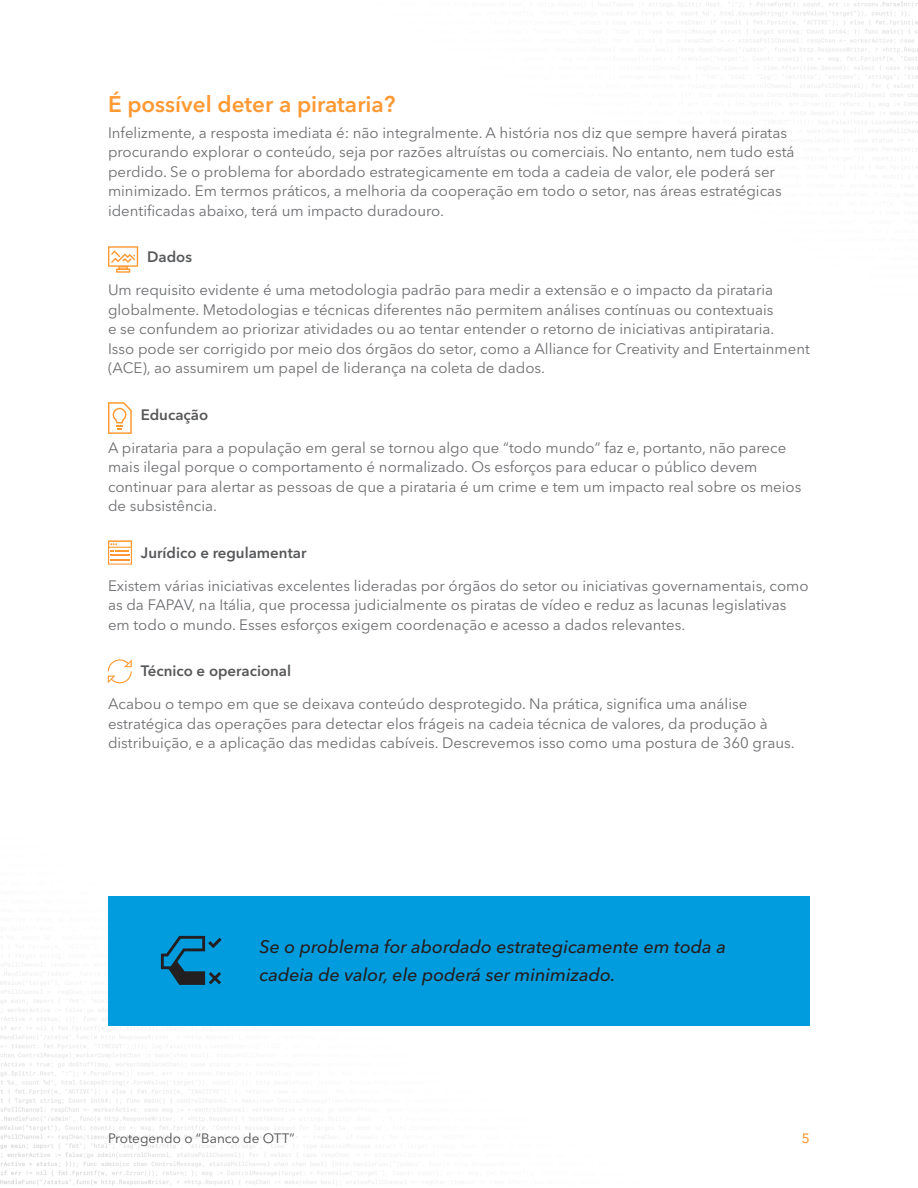
<style>
.page{position:relative;width:918px;height:1188px;background:#fff}
.page>*{position:absolute;margin:0;border:0;box-sizing:border-box;transform-origin:0 0}
.t1{font:600 22.5px "Avenir Next LT Pro";color:#f93}
.t2{font:italic 500 18px/28.5px "Avenir Next LT Pro";color:#231f20}
.t3{font:15px/19.5px "Avenir Next LT Pro";color:#6d6e71}
.t4{font:600 15px "Avenir Next LT Pro";color:#57585a}
.t5{font:13.5px "Avenir Next LT Pro";color:#4b4c4d}
.t6{font:500 13.5px "Avenir Next LT Pro";color:#f93}
</style>
<div class="page">
<img style="left:0;top:2px;width:918px;height:1184px">
<div style="left:108px;top:896px;width:702px;height:130px;background:#009cde"></div>
<svg style="left:161px;top:936px;width:61px;height:49px"></svg>
<svg style="left:116px;top:271px;width:14px;height:2px"></svg>
<svg style="left:108px;top:246px;width:30px;height:25px"></svg>
<svg style="left:108px;top:402px;width:24px;height:32px"></svg>
<svg style="left:108px;top:541px;width:24px;height:24px"></svg>
<svg style="left:108px;top:659px;width:24px;height:24px"></svg>
<h1 class="t1" style="left:108px;top:90px;width:289px">É possível deter a pirataria?</h1>
<p class="t3" style="left:108px;top:123px;width:688px">Infelizmente, a resposta imediata é: não integralmente. A história nos diz que sempre haverá piratas procurando explorar o conteúdo, seja por razões altruístas ou comerciais. No entanto, nem tudo está perdido. Se o problema for abordado estrategicamente em toda a cadeia de valor, ele poderá ser minimizado. Em termos práticos, a melhoria da cooperação em todo o setor, nas áreas estratégicas identificadas abaixo, terá um impacto duradouro.</p>
<p class="t4" style="left:147px;top:248px;width:47px">Dados</p>
<p class="t3" style="left:108px;top:280px;width:703px">Um requisito evidente é uma metodologia padrão para medir a extensão e o impacto da pirataria globalmente. Metodologias e técnicas diferentes não permitem análises contínuas ou contextuais<br>e se confundem ao priorizar atividades ou ao tentar entender o retorno de iniciativas antipirataria.<br>Isso pode ser corrigido por meio dos órgãos do setor, como a Alliance for Creativity and Entertainment (ACE), ao assumirem um papel de liderança na coleta de dados.</p>
<p class="t4" style="left:141px;top:405px;width:69px">Educação</p>
<p class="t3" style="left:108px;top:438px;width:695px">A pirataria para a população em geral se tornou algo que “todo mundo” faz e, portanto, não parece mais ilegal porque o comportamento é normalizado. Os esforços para educar o público devem continuar para alertar as pessoas de que a pirataria é um crime e tem um impacto real sobre os meios de subsistência.</p>
<p class="t4" style="left:141px;top:543px;width:167px">Jurídico e regulamentar</p>
<p class="t3" style="left:108px;top:576px;width:702px">Existem várias iniciativas excelentes lideradas por órgãos do setor ou iniciativas governamentais, como as da FAPAV, na Itália, que processa judicialmente os piratas de vídeo e reduz as lacunas legislativas em todo o mundo. Esses esforços exigem coordenação e acesso a dados relevantes.</p>
<p class="t4" style="left:141px;top:662px;width:152px">Técnico e operacional</p>
<p class="t3" style="left:108px;top:694px;width:688px">Acabou o tempo em que se deixava conteúdo desprotegido. Na prática, significa uma análise estratégica das operações para detectar elos frágeis na cadeia técnica de valores, da produção à distribuição, e a aplicação das medidas cabíveis. Descrevemos isso como uma postura de 360 graus.</p>
<p class="t2" style="left:260px;top:932px;width:468px">Se o problema for abordado estrategicamente em toda a cadeia de valor, ele poderá ser minimizado.</p>
<p class="t5" style="left:108px;top:1131px;width:188px">Protegendo o “Banco de OTT”</p>
<p class="t6" style="left:802px;top:1131px;width:10px">5</p>
</div>
